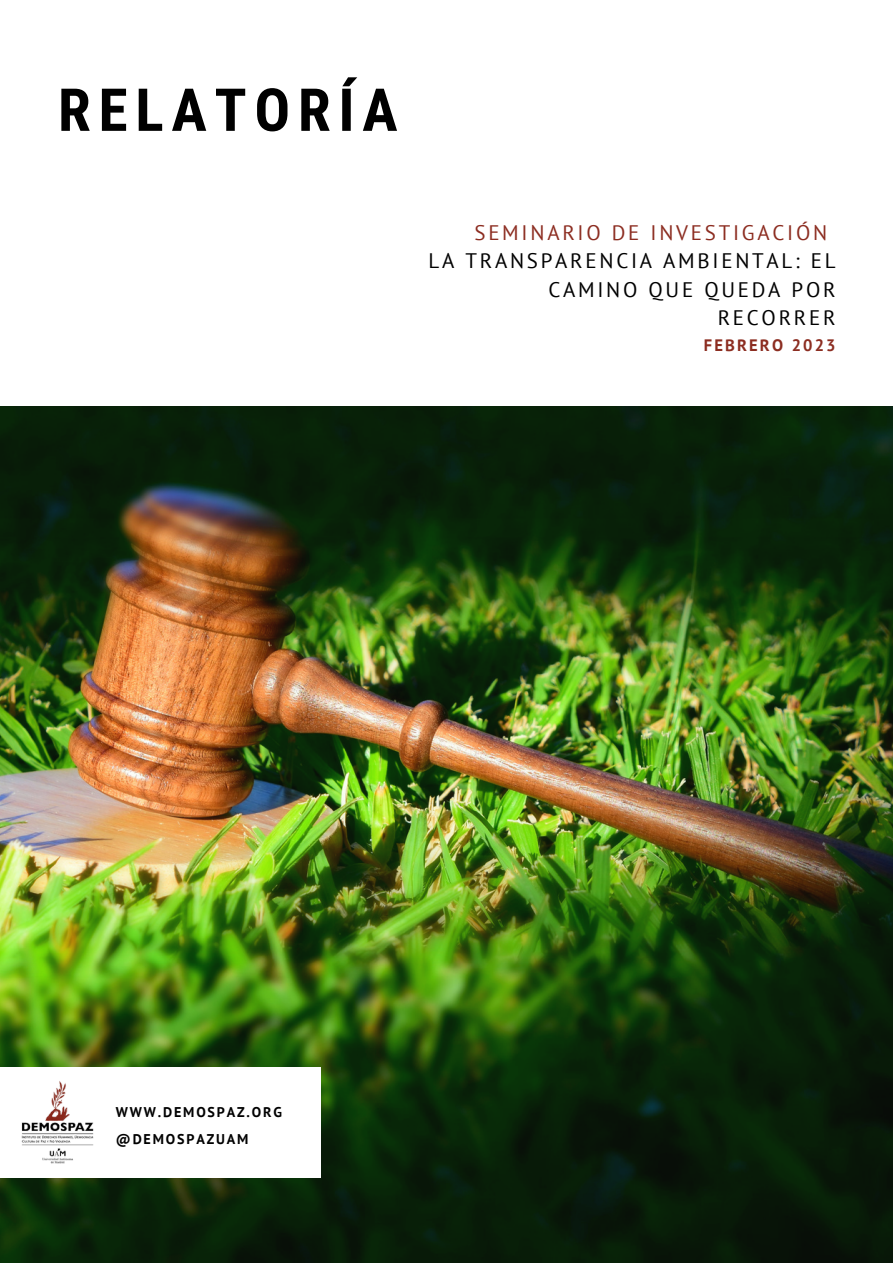
<style>
.page{position:relative;width:893px;height:1264px;background:#fff}
.page>*{position:absolute;margin:0;border:0;box-sizing:border-box;transform-origin:0 0}
.t1{font:700 59.25px "Roboto Condensed";letter-spacing:.13em;color:#000}
.t2{font:21px/28px "PT Sans";letter-spacing:.13em;color:#000;text-align:right}
.t3{font:21px "PT Sans";letter-spacing:.13em;color:#8c2d21}
.t4{font:700 16.5px "PT Sans";letter-spacing:.13em;color:#8c2d21}
.t5{font:700 14.1px/27px "PT Sans";letter-spacing:.13em;color:#000}
</style>
<div class="page">
<img style="left:0;top:406px;width:892px;height:856px">
<div style="left:0;top:1067px;width:320px;height:110px;background:#fff"></div>
<img style="left:21px;top:1081px;width:73px;height:83px">
<h1 class="t1" style="left:58px;top:76px;width:341px">RELATORÍA</h1>
<p class="t3" style="left:474px;top:219px;width:354px">SEMINARIO DE INVESTIGACIÓN</p>
<p class="t2" style="left:428px;top:246px;width:408px">LA TRANSPARENCIA AMBIENTAL: EL<br>CAMINO QUE QUEDA POR<br>RECORRER</p>
<p class="t4" style="left:703px;top:334px;width:133px">FEBRERO 2023</p>
<p class="t5" style="left:116px;top:1098px;width:167px">WWW.DEMOSPAZ.ORG @DEMOSPAZUAM</p>
</div>
